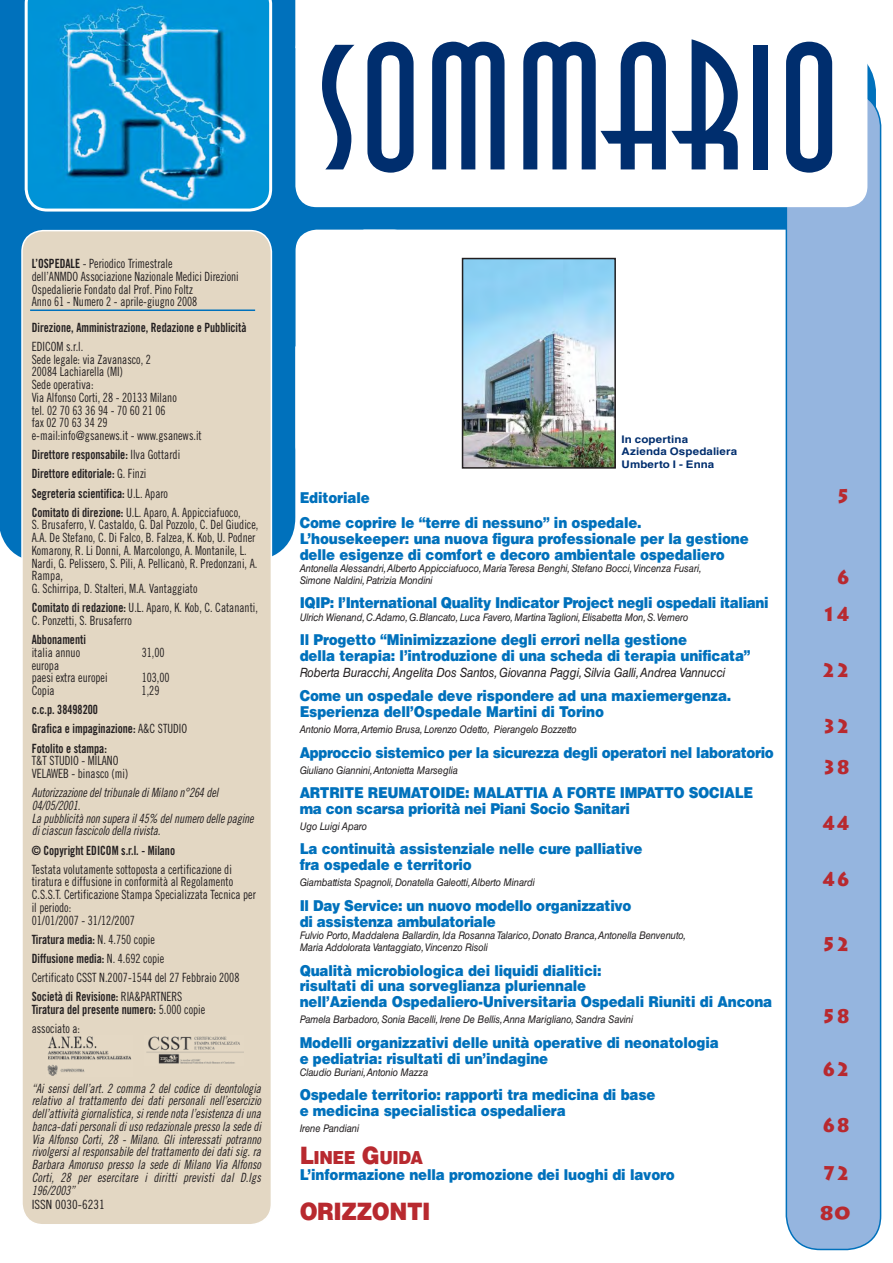
<style>
.page{position:relative;width:893px;height:1263px;background:#fff}
.page>*{position:absolute;margin:0;border:0;box-sizing:border-box;transform-origin:0 0}
.t1{font:177px "Anna Std";color:#002e6e}
.t2{font:900 24px "Helvetica LT Std";letter-spacing:-.02em;color:#b8292f;scale:.9 1}
.t3{font:900 19.5px "Lithos Pro";letter-spacing:-.01em;color:#b8292f;scale:.9 1}
.t4{font:900 19.5px "Lithos Pro";letter-spacing:-.01em;color:#b8292f}
.t5{font:900 18px "Helvetica LT Std";letter-spacing:-.025em;color:#b8292f;scale:.9 1}
.t6{font:900 15px/15.9px "Helvetica LT Std";letter-spacing:-.01em;color:#0071bc;scale:.9 1}
.t7{font:12.75px/12.8px "Trade Gothic Cond Eighteen";color:#231f20;scale:.9 1}
.t8{font:12.75px/12.8px "Trade Gothic Cond Eighteen Obl";letter-spacing:-.01em;color:#231f20;scale:.9 1}
.t9{font:12.75px/19.2px "Trade Gothic Bold Cond Twenty";color:#231f20;scale:.9 1}
.t10{font:italic 12.75px "Helvetica LT Std";letter-spacing:-.01em;color:#231f20;scale:.9 1}
.t11{font:12.75px "Trade Gothic Cond Eighteen";color:#231f20}
.t12{font:italic 10.5px/12.1px "Helvetica LT Std";letter-spacing:-.01em;color:#231f20;scale:.9 1}
.t13{font:700 10.5px/12.6px "Helvetica LT Std";letter-spacing:.01em;color:#002e6e;scale:1.1 1}
.s1{font-family:"Trade Gothic Bold Cond Twenty"}
.s2{font-family:"Trade Gothic Cond Eighteen"}
.s3{font-size:24px}
</style>
<div class="page">
<svg style="left:0;top:0;width:876px;height:561px"></svg>
<div style="left:296px;top:230px;width:118px;height:238px;background:#fff;border-radius:21px"></div>
<div style="left:22px;top:231px;width:249px;height:994px;background:#e3d7c3;border-radius:21px"></div>
<div style="left:21px;top:230px;width:251px;height:995px;border:2px solid #fff;border-radius:21px"></div>
<hr style="left:30px;top:309px;width:225px;height:2px;background:#0071bc">
<img style="left:47px;top:1036px;width:84px;height:40px">
<div style="left:786px;top:92px;width:95px;height:1157px;background:#95b5df;border-radius:34px"></div>
<div style="left:786px;top:91px;width:95px;height:1159px;border:2px solid #0071bc;border-radius:34px"></div>
<div style="left:295px;top:30px;width:572px;height:177px;background:#fff;border-radius:21px"></div>
<img style="left:146px;top:1036px;width:97px;height:28px">
<svg style="left:25px;top:0;width:247px;height:212px;background:#219bd5"></svg>
<img style="left:465px;top:261px;width:148px;height:205px">
<div style="left:462px;top:258px;width:154px;height:211px;border:2px solid #231f20"></div>
<div style="left:621px;top:374px;width:154px;height:94px;background:#fff"></div>
<p class="t7" style="left:32px;top:258px;width:232px"><span class="s1">L’OSPEDALE</span> - Periodico Trimestrale<br>dell’ANMDO Associazione Nazionale Medici Direzioni Ospedalierie Fondato dal Prof. Pino Foltz<br>Anno 61 - Numero 2 - aprile-giugno 2008</p>
<p class="t9" style="left:32px;top:319px;width:240px">Direzione, Amministrazione, Redazione e Pubblicità</p>
<p class="t7" style="left:32px;top:341px;width:190px">EDICOM s.r.l.<br>Sede legale: via Zavanasco, 2<br>20084 Lachiarella (MI)<br>Sede operativa:<br>Via Alfonso Corti, 28 - 20133 Milano<br>tel. 02 70 63 36 94 - 70 60 21 06<br>fax 02 70 63 34 29 e-mail:info@gsanews.it - www.gsanews.it</p>
<p class="t9" style="left:32px;top:446px;width:166px">Direttore responsabile: <span class="s2">Ilva Gottardi<br></span>Direttore editoriale: <span class="s2">G. Finzi<br></span>Segreteria scientifica: <span class="s2">U.L. Aparo</span></p>
<p class="t7" style="left:32px;top:507px;width:253px"><span class="s1">Comitato di direzione:</span> U.L. Aparo, A. Appicciafuoco,<br>S. Brusaferro, V. Castaldo, G. Dal Pozzolo, C. Del Giudice, A.A. De Stefano, C. Di Falco, B. Falzea, K. Kob, U. Podner Komarony, R. Li Donni, A. Marcolongo, A. Montanile, L.<br>Nardi, G. Pelissero, S. Pili, A. Pellicanò, R. Predonzani, A.<br>Rampa,<br>G. Schirripa, D. Stalteri, M.A. Vantaggiato</p>
<p class="t7" style="left:32px;top:602px;width:253px"><span class="s1">Comitato di redazione:</span> U.L. Aparo, K. Kob, C. Catananti,<br>C. Ponzetti, S. Brusaferro</p>
<p class="t9" style="left:32px;top:631px;width:62px">Abbonamenti</p>
<p class="t7" style="left:32px;top:647px;width:55px">italia annuo</p>
<p class="t7" style="left:142px;top:647px;width:27px">31,00</p>
<p class="t7" style="left:32px;top:660px;width:86px">europa<br>paesi extra europei</p>
<p class="t7" style="left:142px;top:672px;width:33px">103,00</p>
<p class="t7" style="left:32px;top:685px;width:27px">Copia</p>
<p class="t7" style="left:142px;top:685px;width:21px">1,29</p>
<p class="t9" style="left:32px;top:701px;width:174px">c.c.p. 38498200<br>Grafica e impaginazione: <span class="s2">A&amp;C STUDIO<br></span>Fotolito e stampa:</p>
<p class="t7" style="left:32px;top:755px;width:109px">T&amp;T STUDIO - MILANO<br>VELAWEB - binasco (mi)</p>
<p class="t8" style="left:32px;top:787px;width:248px">Autorizzazione del tribunale di Milano n°264 del 04/05/2001.<br>La pubblicità non supera il 45% del numero delle pagine di ciascun fascicolo della rivista.</p>
<p class="t9" style="left:32px;top:841px;width:161px">© Copyright EDICOM s.r.l. - Milano</p>
<p class="t7" style="left:32px;top:864px;width:250px">Testata volutamente sottoposta a certificazione di tiratura e diffusione in conformità al Regolamento C.S.S.T. Certificazione Stampa Specializzata Tecnica per il periodo:<br>01/01/2007 - 31/12/2007</p>
<p class="t9" style="left:32px;top:931px;width:149px">Tiratura media: <span class="s2">N. 4.750 copie<br></span>Diffusione media: <span class="s2">N. 4.692 copie</span></p>
<p class="t7" style="left:32px;top:972px;width:232px">Certificato CSST N.2007-1544 del 27 Febbraio 2008</p>
<p class="t9" style="left:32px;top:991px;width:194px;line-height:12.8px">Società di Revisione: <span class="s2">RIA&amp;PARTNERS<br></span>Tiratura del presente numero: <span class="s2">5.000 copie</span></p>
<p class="t7" style="left:32px;top:1023px;width:55px">associato a:</p>
<p class="t8" style="left:32px;top:1083px;width:256px;text-align:justify">“Ai sensi dell’art. 2 comma 2 del codice di deontologia relativo al trattamento dei dati personali nell’esercizio dell’attività giornalistica, si rende nota l’esistenza di una banca-dati personali di uso redazionale presso la sede di Via Alfonso Corti, 28 - Milano. Gli interessati potranno rivolgersi al responsabile del trattamento dei dati sig. ra Barbara Amoruso presso la sede di Milano Via Alfonso Corti, 28 per esercitare i diritti previsti dal D.lgs 196/2003”</p>
<p class="t11" style="left:32px;top:1200px;width:74px">ISSN 0030-6231</p>
<h1 class="t1" style="left:318px;top:5px;width:525px">SOMMARIO</h1>
<p class="t13" style="left:621px;top:434px;width:107px">In copertina<br>Azienda Ospedaliera<br>Umberto I - Enna</p>
<p class="t6" style="left:300px;top:492px;width:79px">Editoriale</p>
<h3 class="t3" style="left:836px;top:485px;width:17px">5</h3>
<p class="t6" style="left:300px;top:516px;width:500px">Come coprire le “terre di nessuno” in ospedale.<br>L’housekeeper: una nuova figura professionale per la gestione delle esigenze di comfort e decoro ambientale ospedaliero</p>
<p class="t12" style="left:300px;top:563px;width:448px">Antonella Alessandri, Alberto Appicciafuoco, Maria Teresa Benghi, Stefano Bocci, Vincenza Fusari,<br>Simone Naldini, Patrizia Mondini</p>
<h3 class="t3" style="left:836px;top:566px;width:17px">6</h3>
<p class="t6" style="left:300px;top:597px;width:523px">IQIP: l’International Quality Indicator Project negli ospedali italiani</p>
<p class="t12" style="left:300px;top:612px;width:433px">Ulrich Wienand, C.Adamo, G.Blancato, Luca Favero, Martina Taglioni, Elisabetta Mon, S. Vernero</p>
<h3 class="t3" style="left:822px;top:602px;width:33px">14</h3>
<p class="t6" style="left:300px;top:633px;width:503px">Il Progetto “Minimizzazione degli errori nella gestione<br>della terapia: l’introduzione di una scheda di terapia unificata”</p>
<p class="t10" style="left:300px;top:668px;width:475px">Roberta Buracchi, Angelita Dos Santos, Giovanna Paggi, Silvia Galli, Andrea Vannucci</p>
<h3 class="t3" style="left:822px;top:659px;width:33px">22</h3>
<p class="t6" style="left:300px;top:690px;width:481px">Come un ospedale deve rispondere ad una maxiemergenza.<br>Esperienza dell’Ospedale Martini di Torino</p>
<p class="t12" style="left:300px;top:725px;width:309px">Antonio Morra, Artemio Brusa, Lorenzo Odetto, Pierangelo Bozzetto</p>
<h3 class="t3" style="left:822px;top:715px;width:33px">32</h3>
<p class="t6" style="left:300px;top:746px;width:528px">Approccio sistemico per la sicurezza degli operatori nel laboratorio</p>
<p class="t12" style="left:300px;top:765px;width:177px">Giuliano Giannini, Antonietta Marseglia</p>
<h3 class="t3" style="left:822px;top:755px;width:33px">38</h3>
<p class="t6" style="left:300px;top:786px;width:505px">ARTRITE REUMATOIDE: MALATTIA A FORTE IMPATTO SOCIALE ma con scarsa priorità nei Piani Socio Sanitari</p>
<p class="t12" style="left:300px;top:821px;width:76px">Ugo Luigi Aparo</p>
<h3 class="t3" style="left:822px;top:812px;width:33px">44</h3>
<p class="t6" style="left:300px;top:843px;width:382px">La continuità assistenziale nelle cure palliative fra ospedale e territorio</p>
<p class="t12" style="left:300px;top:878px;width:263px">Giambattista Spagnoli, Donatella Galeotti, Alberto Minardi</p>
<h3 class="t3" style="left:822px;top:868px;width:33px">46</h3>
<p class="t6" style="left:300px;top:899px;width:370px">Il Day Service: un nuovo modello organizzativo di assistenza ambulatoriale</p>
<p class="t12" style="left:300px;top:930px;width:431px">Fulvio Porto, Maddalena Ballardin, Ida Rosanna Talarico, Donato Branca, Antonella Benvenuto,<br>Maria Addolorata Vantaggiato, Vincenzo Risoli</p>
<h3 class="t3" style="left:822px;top:933px;width:33px">52</h3>
<p class="t6" style="left:300px;top:964px;width:527px">Qualità microbiologica dei liquidi dialitici:<br>risultati di una sorveglianza pluriennale<br>nell’Azienda Ospedaliero-Universitaria Ospedali Riuniti di Ancona</p>
<p class="t12" style="left:300px;top:1015px;width:372px">Pamela Barbadoro, Sonia Bacelli, Irene De Bellis, Anna Marigliano, Sandra Savini</p>
<h3 class="t3" style="left:822px;top:1005px;width:33px">58</h3>
<p class="t6" style="left:300px;top:1036px;width:467px">Modelli organizzativi delle unità operative di neonatologia e pediatria: risultati di un’indagine</p>
<p class="t12" style="left:300px;top:1067px;width:145px">Claudio Buriani, Antonio Mazza</p>
<h3 class="t3" style="left:822px;top:1058px;width:33px">62</h3>
<p class="t6" style="left:300px;top:1089px;width:397px">Ospedale territorio: rapporti tra medicina di base e medicina specialistica ospedaliera</p>
<p class="t12" style="left:300px;top:1124px;width:68px">Irene Pandiani</p>
<h3 class="t3" style="left:822px;top:1114px;width:33px">68</h3>
<p class="t5" style="left:300px;top:1151px;width:139px"><span class="s3">L</span>INEE <span class="s3">G</span>UIDA</p>
<p class="t6" style="left:300px;top:1168px;width:418px">L’informazione nella promozione dei luoghi di lavoro</p>
<h3 class="t3" style="left:822px;top:1162px;width:33px">72</h3>
<h2 class="t2" style="left:300px;top:1203px;width:147px">ORIZZONTI</h2>
<h3 class="t4" style="left:819px;top:1202px;width:33px">80</h3>
</div>
